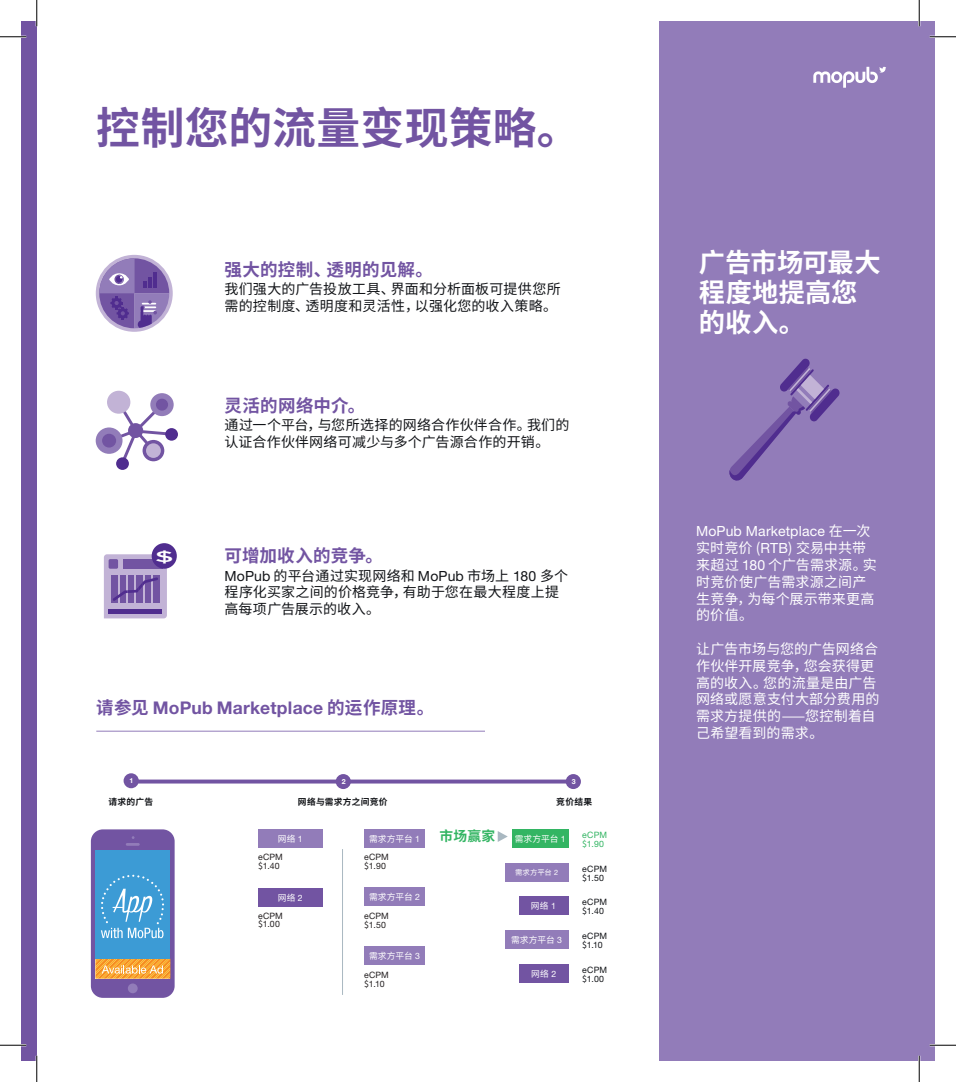
<style>
.page{position:relative;width:956px;height:1082px;background:#fff}
.page>*{position:absolute;margin:0;border:0;box-sizing:border-box;transform-origin:0 0}
.t1{font:700 43.75px "Noto Sans CJ Ksc";letter-spacing:.005em;color:#7254a2}
.t2{font:700 26.25px/29.8px "Noto Sans CJ Ksc";color:#fff}
.t3{font:700 17.5px "Noto Sans CJ Ksc";letter-spacing:.015em;color:#7254a2}
.t4{font:700 17.5px "Helvetica Neue LT Pro";letter-spacing:.01em;color:#7254a2}
.t5{font:500 15.22px "Gotham";color:#fff;scale:1.95 1}
.t6{font:14px/16.8px "Noto Sans CJ Ksc";letter-spacing:.015em;color:#121418}
.t7{font:14px/16.8px "Noto Sans CJ Ksc";letter-spacing:.01em;color:#fff}
.t8{font:700 13.65px "Noto Sans CJ Ksc";color:#33b563}
.t9{font:8.75px/8.8px "Helvetica Neue LT Pro";letter-spacing:.02em;color:#231f20}
.t10{font:8.75px "Noto Sans CJ Ksc";letter-spacing:.015em;color:#fff}
.t11{font:8.75px/8.8px "Helvetica Neue LT Pro";letter-spacing:.02em;color:#121418}
.t12{font:700 8.75px "Noto Sans CJ Ksc";letter-spacing:.025em;color:#121418}
.t13{font:8.75px/8.8px "Helvetica Neue LT Pro";letter-spacing:.025em;color:#33b563}
.t14{font:7.35px "Noto Sans CJ Ksc";letter-spacing:.005em;color:#fff}
.t15{font:700 7px "Helvetica Neue LT Pro";color:#fff}
.s1{font-family:"Helvetica Neue LT Pro"}
.s2{font-family:"Noto Sans CJ Ksc"}
</style>
<div class="page">
<div style="left:21px;top:21px;width:16px;height:1039px;background:#7254a2"></div>
<div style="left:91px;top:829px;width:84px;height:168px;background:#7254a2;border-radius:12px"></div>
<svg style="left:126px;top:836px;width:14px;height:9px"></svg>
<div style="left:128px;top:983px;width:10px;height:10px;background:#927cb9;border-radius:50%"></div>
<div style="left:95px;top:850px;width:75px;height:108px;background:#3c9bd5"></div>
<svg style="left:95px;top:958px;width:75px;height:20px"></svg>
<svg style="left:101px;top:874px;width:63px;height:64px"></svg>
<svg style="left:139px;top:779px;width:426px;height:4px;background:#856bae"></svg>
<div style="left:124px;top:773px;width:15px;height:15px;background:#7254a2;border-radius:50%"></div>
<div style="left:336px;top:774px;width:15px;height:15px;background:#7254a2;border-radius:50%"></div>
<div style="left:565px;top:774px;width:16px;height:15px;background:#7254a2;border-radius:50%"></div>
<div style="left:258px;top:829px;width:64px;height:18px;background:#927cb9"></div>
<div style="left:364px;top:829px;width:61px;height:18px;background:#927cb9"></div>
<div style="left:364px;top:887px;width:61px;height:19px;background:#927cb9"></div>
<div style="left:364px;top:946px;width:61px;height:18px;background:#927cb9"></div>
<div style="left:258px;top:887px;width:64px;height:19px;background:#7254a2"></div>
<div style="left:518px;top:896px;width:50px;height:19px;background:#7254a2"></div>
<div style="left:512px;top:829px;width:56px;height:19px;background:#33b563"></div>
<div style="left:505px;top:863px;width:63px;height:18px;background:#927cb9"></div>
<div style="left:505px;top:930px;width:63px;height:18px;background:#927cb9"></div>
<div style="left:519px;top:964px;width:49px;height:18px;background:#7254a2"></div>
<hr style="left:342px;top:849px;width:1px;height:145px;background:#a9b8c1">
<svg style="left:497px;top:831px;width:11px;height:11px"></svg>
<div style="left:96px;top:255px;width:77px;height:77px;background:#c2b3d6;border-radius:50%"></div>
<svg style="left:99px;top:258px;width:70px;height:70px"></svg>
<div style="left:107px;top:391px;width:23px;height:23px;background:#c2b3d6;border-radius:50%"></div>
<div style="left:150px;top:393px;width:24px;height:23px;background:#927cb9;border-radius:50%"></div>
<svg style="left:119px;top:410px;width:48px;height:50px"></svg>
<div style="left:165px;top:428px;width:13px;height:12px;background:#502d8f;border-radius:50%"></div>
<div style="left:116px;top:457px;width:13px;height:13px;background:#502d8f;border-radius:50%"></div>
<div style="left:96px;top:427px;width:26px;height:27px;background:#927cb9;border-radius:50%"></div>
<div style="left:142px;top:440px;width:22px;height:21px;background:#7254a2;border-radius:50%"></div>
<div style="left:156px;top:398px;width:12px;height:12px;background:#7254a2;border-radius:50%"></div>
<div style="left:146px;top:443px;width:15px;height:15px;background:#c2b3d6;border-radius:50%"></div>
<div style="left:102px;top:434px;width:14px;height:13px;background:#7254a2;border-radius:50%"></div>
<div style="left:152px;top:543px;width:25px;height:25px;background:#502d8f;border-radius:50%"></div>
<svg style="left:104px;top:554px;width:63px;height:64px;background:#957eb9"></svg>
<div style="left:659px;top:21px;width:275px;height:1039px;background:#927cb9"></div>
<svg style="left:813px;top:67px;width:73px;height:21px"></svg>
<svg style="left:729px;top:358px;width:111px;height:123px"></svg>
<hr style="left:96px;top:730px;width:389px;height:1px;background:#927cb9">
<hr style="left:0;top:36px;width:26px;height:2px;background:#fff">
<hr style="left:929px;top:36px;width:27px;height:2px;background:#fff">
<hr style="left:0;top:1044px;width:26px;height:2px;background:#fff">
<hr style="left:929px;top:1044px;width:27px;height:2px;background:#fff">
<hr style="left:918px;top:0;width:2px;height:26px;background:#fff">
<hr style="left:918px;top:1055px;width:2px;height:27px;background:#fff">
<svg style="left:0;top:36px;width:26px;height:1px"></svg>
<svg style="left:929px;top:36px;width:27px;height:1px"></svg>
<svg style="left:0;top:1044px;width:26px;height:1px"></svg>
<svg style="left:929px;top:1044px;width:27px;height:1px"></svg>
<svg style="left:36px;top:0;width:1px;height:26px"></svg>
<svg style="left:36px;top:1055px;width:1px;height:27px"></svg>
<svg style="left:918px;top:0;width:1px;height:26px"></svg>
<svg style="left:918px;top:1055px;width:1px;height:27px"></svg>
<p class="t1" style="left:96px;top:104px;width:486px">控制您的流量变现策略。</p>
<p class="t3" style="left:224px;top:259px;width:210px">强大的控制、透明的见解。</p>
<p class="t6" style="left:224px;top:281px;width:338px">我们强大的广告投放工具、界面和分析面板可提供您所需的控制度、透明度和灵活性，以强化您的收入策略。</p>
<p class="t5" style="left:155px;top:546px;width:11px">$</p>
<p class="t3" style="left:224px;top:395px;width:142px">灵活的网络中介。</p>
<p class="t6" style="left:224px;top:417px;width:346px">通过一个平台，与您所选择的网络合作伙伴合作。我们的认证合作伙伴网络可减少与多个广告源合作的开销。</p>
<p class="t3" style="left:224px;top:545px;width:160px">可增加收入的竞争。</p>
<p class="t6" style="left:224px;top:567px;width:345px"><span class="s1">MoPub</span> 的平台通过实现网络和 <span class="s1">MoPub</span> 市场上 <span class="s1">180</span> 多个程序化买家之间的价格竞争，有助于您在最大程度上提高每项广告展示的收入。</p>
<p class="t4" style="left:96px;top:697px;width:339px"><span class="s2">请参见</span> MoPub Marketplace <span class="s2">的运作原理。</span></p>
<p class="t15" style="left:130px;top:776px;width:5px">1</p>
<p class="t15" style="left:342px;top:777px;width:5px">2</p>
<p class="t12" style="left:108px;top:797px;width:46px">请求的广告</p>
<p class="t12" style="left:298px;top:797px;width:91px">网络与需求方之间竞价</p>
<p class="t12" style="left:556px;top:797px;width:38px">竞价结果</p>
<p class="t15" style="left:571px;top:777px;width:5px">3</p>
<p class="t10" style="left:278px;top:833px;width:27px">网络 <span class="s1">1</span></p>
<p class="t9" style="left:258px;top:852px;width:26px">eCPM <span class="s2">$</span>1.40</p>
<p class="t10" style="left:278px;top:892px;width:27px">网络 <span class="s1">2</span></p>
<p class="t9" style="left:258px;top:911px;width:26px">eCPM <span class="s2">$</span>1.00</p>
<p class="t10" style="left:369px;top:833px;width:53px">需求方平台 <span class="s1">1</span></p>
<p class="t9" style="left:364px;top:852px;width:26px">eCPM <span class="s2">$</span>1.90</p>
<p class="t10" style="left:369px;top:892px;width:53px">需求方平台 <span class="s1">2</span></p>
<p class="t9" style="left:364px;top:911px;width:26px">eCPM <span class="s2">$</span>1.50</p>
<p class="t10" style="left:369px;top:950px;width:53px">需求方平台 <span class="s1">3</span></p>
<p class="t9" style="left:364px;top:970px;width:26px">eCPM <span class="s2">$</span>1.10</p>
<p class="t8" style="left:439px;top:828px;width:57px">市场赢家</p>
<p class="t10" style="left:514px;top:834px;width:53px">需求方平台 <span class="s1">1</span></p>
<p class="t13" style="left:582px;top:830px;width:26px">eCPM <span class="s2">$</span>1.90</p>
<p class="t14" style="left:515px;top:868px;width:45px">需求方平台 <span class="s1">2</span></p>
<p class="t11" style="left:582px;top:864px;width:26px">eCPM <span class="s2">$</span>1.50</p>
<p class="t10" style="left:531px;top:901px;width:27px">网络 <span class="s1">1</span></p>
<p class="t11" style="left:582px;top:897px;width:26px">eCPM <span class="s2">$</span>1.40</p>
<p class="t10" style="left:511px;top:935px;width:53px">需求方平台 <span class="s1">3</span></p>
<p class="t11" style="left:582px;top:931px;width:26px">eCPM <span class="s2">$</span>1.10</p>
<p class="t10" style="left:531px;top:968px;width:27px">网络 <span class="s1">2</span></p>
<p class="t11" style="left:582px;top:965px;width:26px">eCPM <span class="s2">$</span>1.00</p>
<p class="t2" style="left:699px;top:248px;width:183px">广告市场可最大程度地提高您的收入。</p>
<p class="t7" style="left:696px;top:523px;width:182px"><span class="s1">MoPub Marketplace</span> 在一次实时竞价 (<span class="s1">RTB</span>) 交易中共带来超过 <span class="s1">180</span> 个广告需求源。实时竞价使广告需求源之间产生竞争，为每个展示带来更高的价值。</p>
<p class="t7" style="left:696px;top:641px;width:185px">让广告市场与您的广告网络合作伙伴开展竞争，您会获得更高的收入。您的流量是由广告网络或愿意支付大部分费用的需求方提供的——您控制着自己希望看到的需求。</p>
</div>
